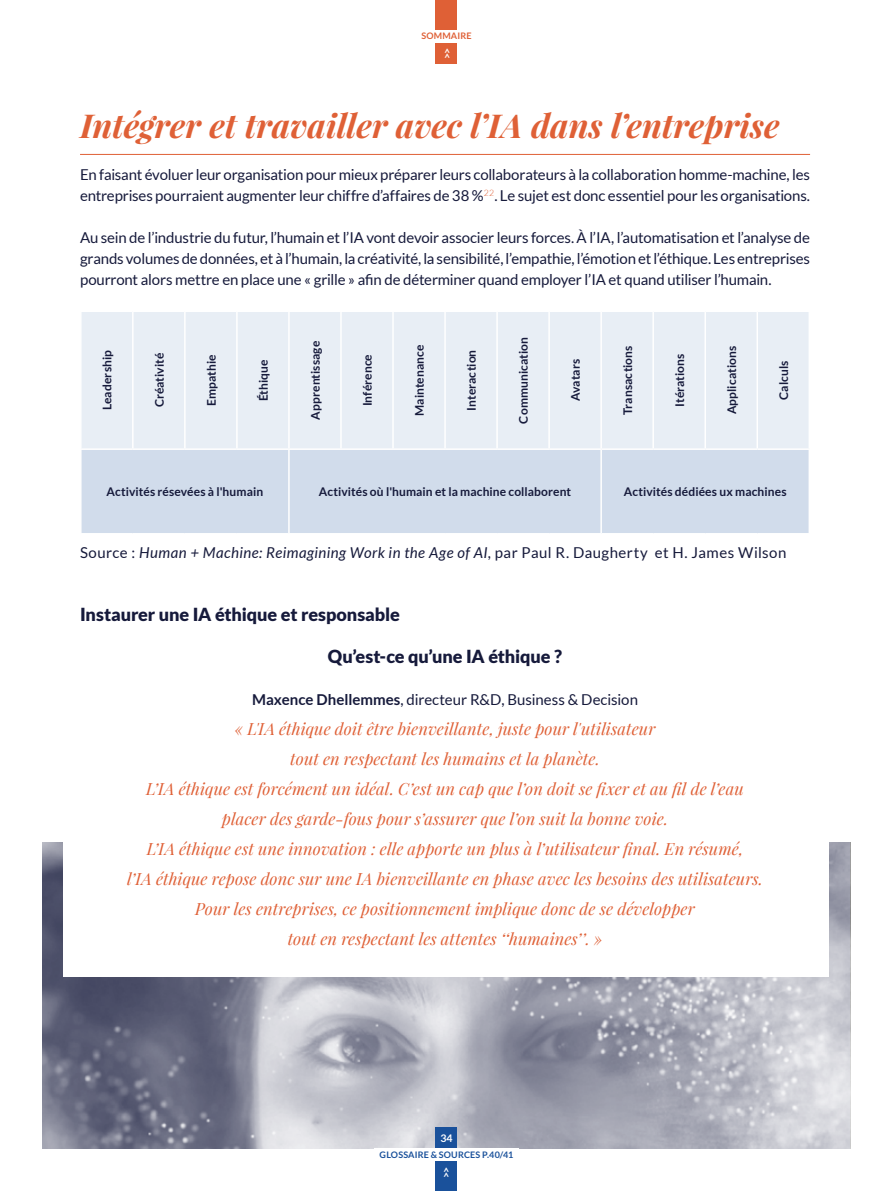
<style>
.page{position:relative;width:893px;height:1191px;background:#fff}
.page>*{position:absolute;margin:0;border:0;box-sizing:border-box;transform-origin:0 0}
.t1{font:italic 700 33px "Playfair Display";color:#df6036}
.t2{font:900 18px "Lato";letter-spacing:-.005em;color:#161a3b}
.t3{font:italic 16.5px/30px "Playfair Display";letter-spacing:.005em;color:#df6036;text-align:center}
.t4{font:15px/21px "Lato";letter-spacing:-.01em;color:#161a3b}
.t5{font:15px "Lato";letter-spacing:.03em;color:#161a3b}
.t6{font:700 12px "Lato";letter-spacing:.005em;color:#161a3b}
.t7{font:700 10.5px "Lato";color:#fff}
.t8{font:700 9px "Lato";letter-spacing:.015em;color:#1a519b}
.t9{font:700 9px "Lato";letter-spacing:.02em;color:#df6036}
.s1{font-style:italic}
.s2{font-weight:700}
</style>
<div class="page">
<img style="left:43px;top:842px;width:807px;height:306px">
<div style="left:64px;top:755px;width:765px;height:221px;background:#fff"></div>
<hr style="left:80px;top:154px;width:730px;height:1px;background:#df6036">
<div style="left:82px;top:312px;width:726px;height:136px;background:#e8eef5"></div>
<div style="left:82px;top:450px;width:726px;height:83px;background:#d1dceb"></div>
<hr style="left:704px;top:312px;width:2px;height:136px;background:#fff">
<hr style="left:756px;top:312px;width:2px;height:136px;background:#fff">
<hr style="left:132px;top:312px;width:2px;height:136px;background:#fff">
<hr style="left:184px;top:312px;width:2px;height:136px;background:#fff">
<hr style="left:236px;top:312px;width:2px;height:136px;background:#fff">
<hr style="left:288px;top:312px;width:2px;height:136px;background:#fff">
<hr style="left:340px;top:312px;width:2px;height:136px;background:#fff">
<hr style="left:392px;top:312px;width:2px;height:136px;background:#fff">
<hr style="left:444px;top:312px;width:2px;height:136px;background:#fff">
<hr style="left:496px;top:312px;width:2px;height:136px;background:#fff">
<hr style="left:548px;top:312px;width:2px;height:136px;background:#fff">
<hr style="left:600px;top:312px;width:2px;height:136px;background:#fff">
<hr style="left:652px;top:312px;width:2px;height:136px;background:#fff">
<hr style="left:288px;top:450px;width:2px;height:83px;background:#fff">
<hr style="left:600px;top:450px;width:2px;height:83px;background:#fff">
<div style="left:436px;top:1127px;width:21px;height:64px;background:#1a519b"></div>
<div style="left:374px;top:1148px;width:145px;height:13px;background:#fff"></div>
<div style="left:436px;top:0;width:21px;height:64px;background:#df6036"></div>
<div style="left:406px;top:30px;width:81px;height:13px;background:#fff"></div>
<p class="t9" style="left:421px;top:31px;width:52px">SOMMAIRE</p>
<p class="t7" style="left:441px;top:59px;width:13px;rotate:-90deg">&gt;&gt;</p>
<h1 class="t1" style="left:80px;top:103px;width:701px">Intégrer et travailler avec l’IA dans l’entreprise</h1>
<p class="t4" style="left:80px;top:164px;width:731px">En faisant évoluer leur organisation pour mieux préparer leurs collaborateurs à la collaboration homme-machine, les entreprises pourraient augmenter leur chiffre d’affaires de 38 %<sup>22</sup>. Le sujet est donc essentiel pour les organisations.</p>
<p class="t4" style="left:80px;top:227px;width:731px;text-align:justify">Au sein de l’industrie du futur, l’humain et l’IA vont devoir associer leurs forces. À l’IA, l’automatisation et l’analyse de grands volumes de données, et à l’humain, la créativité, la sensibilité, l’empathie, l’émotion et l’éthique. Les entreprises pourront alors mettre en place une « grille » afin de déterminer quand employer l’IA et quand utiliser l’humain.</p>
<p class="t6" style="left:100px;top:410px;width:62px;rotate:-90deg">Leadership</p>
<p class="t6" style="left:152px;top:407px;width:56px;rotate:-90deg">Créativité</p>
<p class="t6" style="left:204px;top:406px;width:53px;rotate:-90deg">Empathie</p>
<p class="t6" style="left:256px;top:401px;width:43px;rotate:-90deg">Éthique</p>
<p class="t6" style="left:309px;top:419px;width:80px;rotate:-90deg">Apprentissage</p>
<p class="t6" style="left:361px;top:406px;width:54px;rotate:-90deg">Inférence</p>
<p class="t6" style="left:413px;top:416px;width:73px;rotate:-90deg">Maintenance</p>
<p class="t6" style="left:465px;top:411px;width:62px;rotate:-90deg">Interaction</p>
<p class="t6" style="left:517px;top:423px;width:88px;rotate:-90deg">Communication</p>
<p class="t6" style="left:569px;top:401px;width:44px;rotate:-90deg">Avatars</p>
<p class="t6" style="left:621px;top:415px;width:71px;rotate:-90deg">Transactions</p>
<p class="t6" style="left:673px;top:407px;width:55px;rotate:-90deg">Itérations</p>
<p class="t6" style="left:725px;top:414px;width:70px;rotate:-90deg">Applications</p>
<p class="t6" style="left:777px;top:400px;width:41px;rotate:-90deg">Calculs</p>
<p class="t6" style="left:107px;top:485px;width:158px">Activités résevées à l'humain</p>
<p class="t6" style="left:319px;top:485px;width:254px">Activités où l'humain et la machine collaborent</p>
<p class="t6" style="left:624px;top:485px;width:164px">Activités dédiées ux machines</p>
<p class="t5" style="left:80px;top:544px;width:708px">Source : <span class="s1">Human + Machine: Reimagining Work in the Age of AI</span>, par Paul R. Daugherty et H. James Wilson</p>
<p class="t2" style="left:80px;top:604px;width:321px">Instaurer une IA éthique et responsable</p>
<p class="t2" style="left:328px;top:646px;width:236px">Qu’est-ce qu’une IA éthique ?</p>
<p class="t4" style="left:252px;top:689px;width:387px"><span class="s2">Maxence Dhellemmes</span>, directeur R&amp;D, Business &amp; Decision</p>
<p class="t3" style="left:127px;top:713px;width:637px">« L'IA éthique doit être bienveillante, juste pour l'utilisateur<br>tout en respectant les humains et la planète.<br>L’IA éthique est forcément un idéal. C’est un cap que l’on doit se fixer et au fil de l’eau placer des garde-fous pour s’assurer que l’on suit la bonne voie.<br>L’IA éthique est une innovation : elle apporte un plus à l’utilisateur final. En résumé,<br>l’IA éthique repose donc sur une IA bienveillante en phase avec les besoins des utilisateurs.<br>Pour les entreprises, ce positionnement implique donc de se développer<br>tout en respectant les attentes ‘‘humaines’’. »</p>
<p class="t7" style="left:440px;top:1131px;width:14px">34</p>
<p class="t8" style="left:380px;top:1149px;width:135px">GLOSSAIRE &amp; SOURCES P.40/41</p>
</div>
